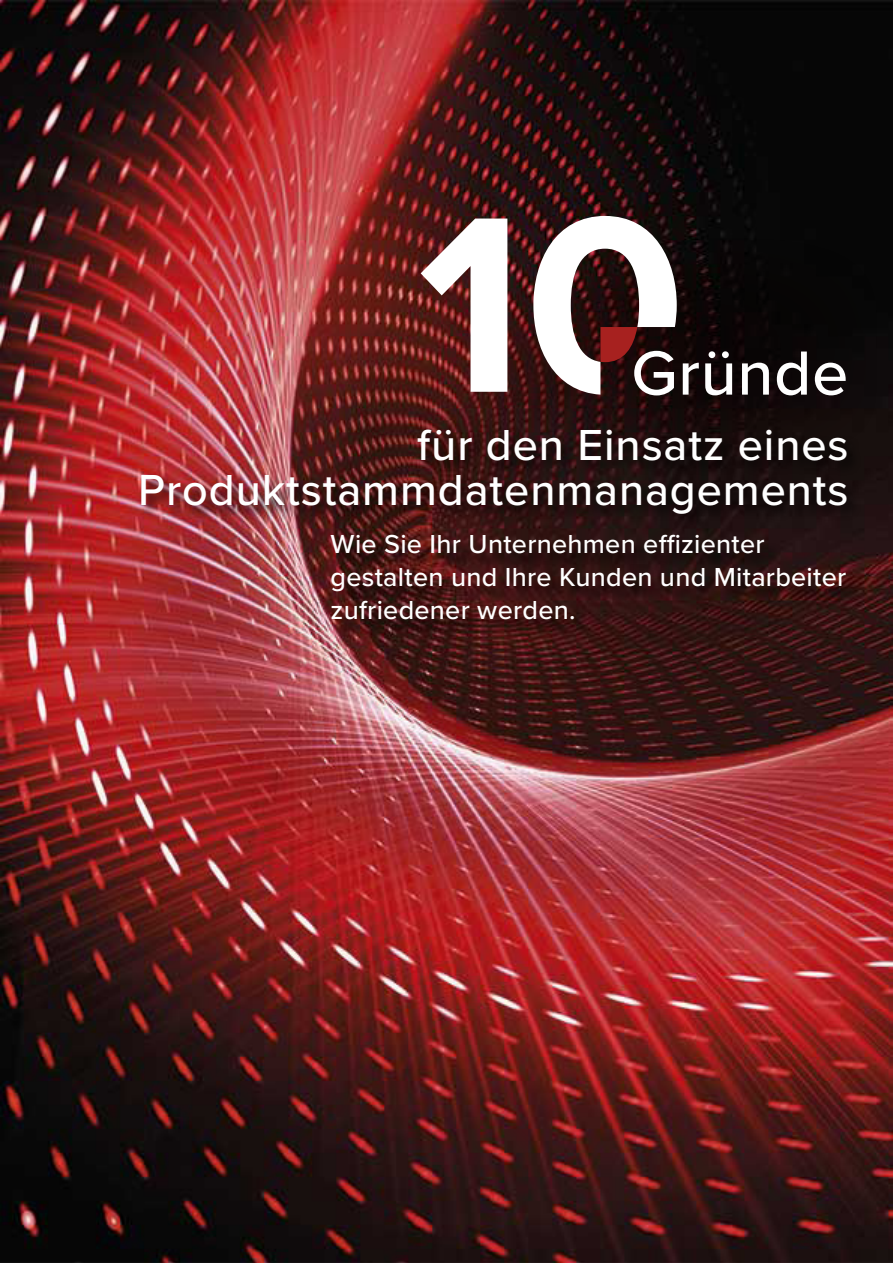
<style>
.page{position:relative;width:893px;height:1263px;background:#fff}
.page>*{position:absolute;margin:0;border:0;box-sizing:border-box;transform-origin:0 0}
.t1{font:500 64.65px "Proxima Nova";letter-spacing:.01em;color:#fff}
.t2{font:500 45px/45px "Proxima Nova";letter-spacing:.02em;color:#fff;text-align:right}
.t3{font:500 27px/33px "Proxima Nova";letter-spacing:.01em;color:#fff}
</style>
<div class="page">
<img style="left:0;top:0;width:893px;height:1263px">
<div style="left:334px;top:537px;width:529px;height:101px;background:#000;opacity:.75"></div>
<svg style="left:441px;top:237px;width:450px;height:222px;background:#150a09"></svg>
<svg style="left:421px;top:219px;width:86px;height:173px"></svg>
<svg style="left:533px;top:216px;width:144px;height:179px"></svg>
<div style="left:139px;top:426px;width:722px;height:103px;background:#000;opacity:.75"></div>
<p class="t1" style="left:631px;top:334px;width:219px">Gründe</p>
<p class="t2" style="left:138px;top:424px;width:712px">für den Einsatz eines<br>Produktstammdatenmanagements</p>
<p class="t3" style="left:331px;top:528px;width:517px">Wie Sie Ihr Unternehmen effizienter gestalten und Ihre Kunden und Mitarbeiter zufriedener werden.</p>
</div>
